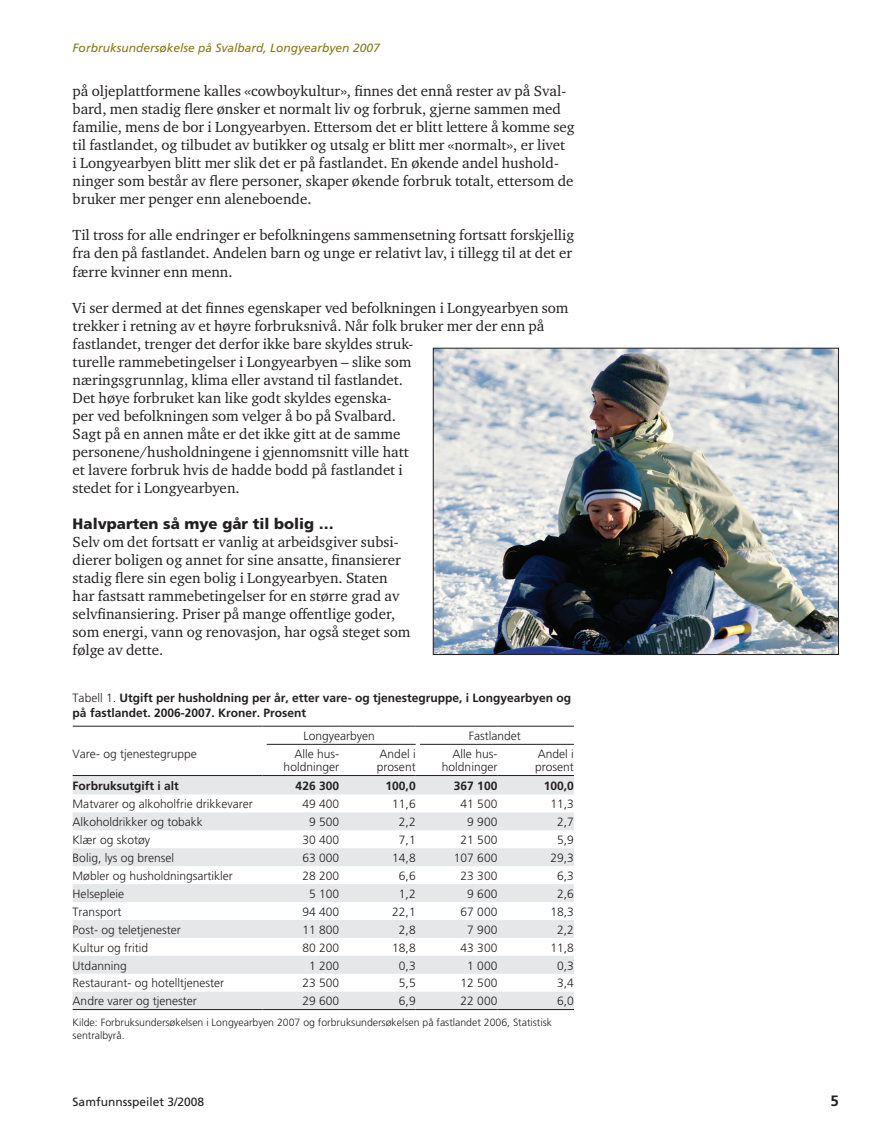
<style>
.page{position:relative;width:893px;height:1148px;background:#fff}
.page>*{position:absolute;margin:0;border:0;box-sizing:border-box;transform-origin:0 0}
.t1{font:15px/18px "Charter ITC Std";color:#231f20}
.t2{font:900 15px "Frutiger";color:#231f20}
.t3{font:700 15px "Frutiger";color:#231f20}
.t4{font:300 12px/13.5px "Frutiger";color:#231f20;text-align:right}
.t5{font:700 12px/15px "Frutiger";color:#231f20}
.t6{font:italic 12px "Frutiger";color:#847b15}
.t7{font:12px "Frutiger";color:#231f20}
.t8{font:300 10.5px/13.5px "Frutiger";color:#231f20}
.s1{font-weight:300}
</style>
<div class="page">
<svg style="left:73px;top:776px;width:500px;height:233px;fill:#e6e7e9"></svg>
<hr style="left:73px;top:725px;width:189px;height:1px;background:#231f20">
<hr style="left:262px;top:725px;width:77px;height:1px;background:#231f20">
<hr style="left:339px;top:725px;width:76px;height:1px;background:#231f20">
<hr style="left:415px;top:725px;width:82px;height:1px;background:#231f20">
<hr style="left:497px;top:725px;width:76px;height:1px;background:#231f20">
<hr style="left:73px;top:775px;width:189px;height:1px;background:#231f20">
<hr style="left:262px;top:775px;width:77px;height:1px;background:#231f20">
<hr style="left:339px;top:775px;width:76px;height:1px;background:#231f20">
<hr style="left:415px;top:775px;width:82px;height:1px;background:#231f20">
<hr style="left:497px;top:775px;width:76px;height:1px;background:#231f20">
<hr style="left:73px;top:1009px;width:189px;height:1px;background:#231f20">
<hr style="left:262px;top:1009px;width:77px;height:1px;background:#231f20">
<hr style="left:339px;top:1009px;width:76px;height:1px;background:#231f20">
<hr style="left:415px;top:1009px;width:82px;height:1px;background:#231f20">
<hr style="left:497px;top:1009px;width:76px;height:1px;background:#231f20">
<hr style="left:266px;top:744px;width:149px;height:1px;background:#231f20">
<hr style="left:420px;top:744px;width:153px;height:1px;background:#231f20">
<img style="left:435px;top:350px;width:401px;height:303px">
<div style="left:433px;top:348px;width:405px;height:307px;border:1px solid #231f20"></div>
<p class="t6" style="left:73px;top:41px;width:308px">Forbruksundersøkelse på Svalbard, Longyearbyen 2007</p>
<p class="t1" style="left:73px;top:82px;width:503px">på oljeplattformene kalles «cowboykultur», finnes det ennå rester av på Sval&shy;bard, men stadig flere ønsker et normalt liv og forbruk, gjerne sammen med familie, mens de bor i Longyearbyen. Ettersom det er blitt lettere å komme seg til fastlandet, og tilbudet av butikker og utsalg er blitt mer «normalt», er livet<br>i Longyearbyen blitt mer slik det er på fastlandet. En økende andel hushold&shy;ninger som består av flere personer, skaper økende forbruk totalt, ettersom de bruker mer penger enn aleneboende.</p>
<p class="t1" style="left:73px;top:226px;width:503px">Til tross for alle endringer er befolkningens sammensetning fortsatt forskjellig fra den på fastlandet. Andelen barn og unge er relativt lav, i tillegg til at det er færre kvinner enn menn.</p>
<p class="t1" style="left:73px;top:298px;width:497px">Vi ser dermed at det finnes egenskaper ved befolkningen i Longyearbyen som trekker i retning av et høyre forbruksnivå. Når folk bruker mer der enn på fastlandet, trenger det derfor ikke bare skyldes struk-<br>turelle rammebetingelser i Longyearbyen – slike som<br>næringsgrunnlag, klima eller avstand til fastlandet.<br>Det høye forbruket kan like godt skyldes egenska-<br>per ved befolkningen som velger å bo på Svalbard.<br>Sagt på en annen måte er det ikke gitt at de samme personene/husholdningene i gjennomsnitt ville hatt<br>et lavere forbruk hvis de hadde bodd på fastlandet i<br>stedet for i Longyearbyen.</p>
<p class="t2" style="left:73px;top:514px;width:262px">Halvparten så mye går til bolig …</p>
<p class="t1" style="left:73px;top:532px;width:339px">Selv om det fortsatt er vanlig at arbeidsgiver subsi&shy;dierer boligen og annet for sine ansatte, finansierer stadig flere sin egen bolig i Longyearbyen. Staten har fastsatt rammebetingelser for en større grad av selvfinansiering. Priser på mange offentlige goder, som energi, vann og renovasjon, har også steget som følge av dette.</p>
<p class="t5" style="left:73px;top:690px;width:500px"><span class="s1">Tabell 1.</span> Utgift per husholdning per år, etter vare- og tjenestegruppe, i Longyearbyen og på fastlandet. 2006-2007. Kroner. Prosent</p>
<p class="t4" style="left:303px;top:729px;width:73px">Longyearbyen</p>
<p class="t4" style="left:468px;top:729px;width:53px">Fastlandet</p>
<p class="t4" style="left:73px;top:747px;width:126px">Vare- og tjenestegruppe</p>
<p class="t4" style="left:283px;top:747px;width:57px">Alle hus&shy;holdninger</p>
<p class="t4" style="left:377px;top:747px;width:40px;text-align:left">Andel i prosent</p>
<p class="t4" style="left:442px;top:747px;width:57px">Alle hus&shy;holdninger</p>
<p class="t4" style="left:535px;top:747px;width:40px;text-align:left">Andel i prosent</p>
<p class="t5" style="left:73px;top:778px;width:108px">Forbruksutgift i alt</p>
<p class="t5" style="left:295px;top:778px;width:45px">426 300</p>
<p class="t5" style="left:385px;top:778px;width:32px">100,0</p>
<p class="t5" style="left:453px;top:778px;width:45px">367 100</p>
<p class="t5" style="left:543px;top:778px;width:32px">100,0</p>
<p class="t4" style="left:73px;top:797px;width:181px">Matvarer og alkoholfrie drikkevarer</p>
<p class="t4" style="left:302px;top:797px;width:38px">49 400</p>
<p class="t4" style="left:392px;top:797px;width:25px">11,6</p>
<p class="t4" style="left:460px;top:797px;width:38px">41 500</p>
<p class="t4" style="left:550px;top:797px;width:25px">11,3</p>
<p class="t4" style="left:73px;top:815px;width:132px">Alkoholdrikker og tobakk</p>
<p class="t4" style="left:309px;top:815px;width:32px">9 500</p>
<p class="t4" style="left:399px;top:815px;width:18px">2,2</p>
<p class="t4" style="left:467px;top:815px;width:32px">9 900</p>
<p class="t4" style="left:557px;top:815px;width:18px">2,7</p>
<p class="t4" style="left:73px;top:833px;width:79px">Klær og skotøy</p>
<p class="t4" style="left:302px;top:833px;width:38px">30 400</p>
<p class="t4" style="left:399px;top:833px;width:18px">7,1</p>
<p class="t4" style="left:460px;top:833px;width:38px">21 500</p>
<p class="t4" style="left:557px;top:833px;width:18px">5,9</p>
<p class="t4" style="left:73px;top:851px;width:103px">Bolig, lys og brensel</p>
<p class="t4" style="left:302px;top:851px;width:38px">63 000</p>
<p class="t4" style="left:392px;top:851px;width:25px">14,8</p>
<p class="t4" style="left:453px;top:851px;width:45px">107 600</p>
<p class="t4" style="left:550px;top:851px;width:25px">29,3</p>
<p class="t4" style="left:73px;top:869px;width:162px">Møbler og husholdningsartikler</p>
<p class="t4" style="left:302px;top:869px;width:38px">28 200</p>
<p class="t4" style="left:399px;top:869px;width:18px">6,6</p>
<p class="t4" style="left:460px;top:869px;width:38px">23 300</p>
<p class="t4" style="left:557px;top:869px;width:18px">6,3</p>
<p class="t4" style="left:73px;top:886px;width:53px">Helsepleie</p>
<p class="t4" style="left:309px;top:886px;width:32px">5 100</p>
<p class="t4" style="left:399px;top:886px;width:18px">1,2</p>
<p class="t4" style="left:467px;top:886px;width:32px">9 600</p>
<p class="t4" style="left:557px;top:886px;width:18px">2,6</p>
<p class="t4" style="left:73px;top:904px;width:50px">Transport</p>
<p class="t4" style="left:302px;top:904px;width:38px">94 400</p>
<p class="t4" style="left:392px;top:904px;width:25px">22,1</p>
<p class="t4" style="left:460px;top:904px;width:38px">67 000</p>
<p class="t4" style="left:550px;top:904px;width:25px">18,3</p>
<p class="t4" style="left:73px;top:922px;width:109px">Post- og teletjenester</p>
<p class="t4" style="left:302px;top:922px;width:38px">11 800</p>
<p class="t4" style="left:399px;top:922px;width:18px">2,8</p>
<p class="t4" style="left:467px;top:922px;width:32px">7 900</p>
<p class="t4" style="left:557px;top:922px;width:18px">2,2</p>
<p class="t4" style="left:73px;top:940px;width:77px">Kultur og fritid</p>
<p class="t4" style="left:302px;top:940px;width:38px">80 200</p>
<p class="t4" style="left:392px;top:940px;width:25px">18,8</p>
<p class="t4" style="left:460px;top:940px;width:38px">43 300</p>
<p class="t4" style="left:550px;top:940px;width:25px">11,8</p>
<p class="t4" style="left:73px;top:958px;width:56px">Utdanning</p>
<p class="t4" style="left:309px;top:958px;width:32px">1 200</p>
<p class="t4" style="left:399px;top:958px;width:18px">0,3</p>
<p class="t4" style="left:467px;top:958px;width:32px">1 000</p>
<p class="t4" style="left:557px;top:958px;width:18px">0,3</p>
<p class="t4" style="left:73px;top:976px;width:153px">Restaurant- og hotelltjenester</p>
<p class="t4" style="left:302px;top:976px;width:38px">23 500</p>
<p class="t4" style="left:399px;top:976px;width:18px">5,5</p>
<p class="t4" style="left:460px;top:976px;width:38px">12 500</p>
<p class="t4" style="left:557px;top:976px;width:18px">3,4</p>
<p class="t4" style="left:73px;top:994px;width:126px">Andre varer og tjenester</p>
<p class="t4" style="left:302px;top:994px;width:38px">29 600</p>
<p class="t4" style="left:399px;top:994px;width:18px">6,9</p>
<p class="t4" style="left:460px;top:994px;width:38px">22 000</p>
<p class="t4" style="left:557px;top:994px;width:18px">6,0</p>
<p class="t8" style="left:73px;top:1015px;width:481px">Kilde: Forbruksundersøkelsen i Longyearbyen 2007 og forbruksundersøkelsen på fastlandet 2006, Statistisk sentralbyrå.</p>
<p class="t7" style="left:73px;top:1095px;width:133px">Samfunnsspeilet 3/2008</p>
<p class="t3" style="left:830px;top:1092px;width:10px">5</p>
</div>
